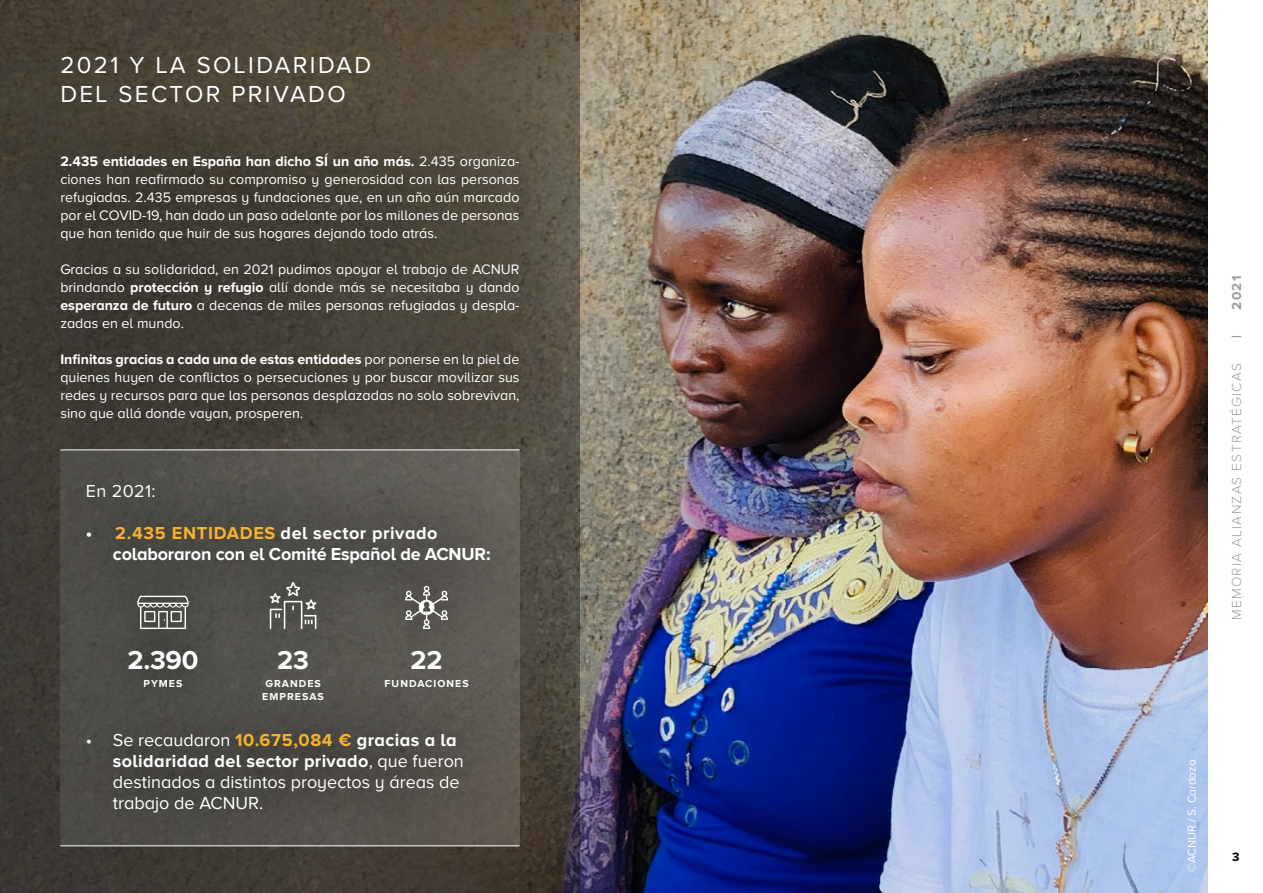
<style>
.page{position:relative;width:1263px;height:893px;background:#fff}
.page>*{position:absolute;margin:0;border:0;box-sizing:border-box;transform-origin:0 0}
.t1{font:700 26.85px "Proxima Nova A";letter-spacing:-.01em;color:#fff}
.t2{font:24px/28.8px "Proxima Nova A";letter-spacing:.1em;color:#fff}
.t3{font:18px/21px "Proxima Nova A";color:#fff}
.t4{font:700 18px/21px "Proxima Nova A";letter-spacing:-.01em;color:#fff}
.t5{font:14.25px/18px "Proxima Nova A";color:#fff;text-align:justify}
.t6{font:300 13.5px "Proxima Nova A";letter-spacing:.1em;color:#9d9d9c}
.t7{font:700 13.5px "Proxima Nova A";color:#9d9d9c}
.t8{font:700 12.6px "Proxima Nova";color:#000}
.t9{font:12px "Proxima Nova A";color:#fff;scale:.96 1}
.t10{font:700 10.5px/12.6px "Proxima Nova A";letter-spacing:.1em;color:#fff}
.s1{font-weight:700}
.s2{color:#f5b22f}
.s3{font-weight:700;color:#f5b22f}
</style>
<div class="page">
<img style="left:744px;top:0;width:464px;height:893px">
<img style="left:579px;top:0;width:165px;height:893px">
<svg style="left:0;top:0;width:579px;height:893px;background:#4c4539"></svg>
<svg style="left:9px;top:103px;width:561px;height:760px;background:#4a463e"></svg>
<hr style="left:60px;top:450px;width:459px;height:1px;background:#fff">
<hr style="left:60px;top:845px;width:459px;height:1px;background:#fff">
<div style="left:230px;top:546px;width:126px;height:120px;background:#52504b"></div>
<svg style="left:270px;top:582px;width:46px;height:47px"></svg>
<div style="left:366px;top:549px;width:122px;height:117px;background:#585650"></div>
<svg style="left:405px;top:586px;width:43px;height:43px"></svg>
<div style="left:95px;top:614px;width:138px;height:110px;background:#4d4c47"></div>
<div style="left:98px;top:554px;width:130px;height:117px;background:#4b4a46"></div>
<svg style="left:137px;top:596px;width:52px;height:33px"></svg>
<h2 class="t2" style="left:60px;top:50px;width:312px">2021 Y LA SOLIDARIDAD<br>DEL SECTOR PRIVADO</h2>
<p class="t5" style="left:60px;top:153px;width:461px"><span class="s1">2.435 entidades en España han dicho SÍ un año más.</span> 2.435 organiza&shy;ciones han reafirmado su compromiso y generosidad con las personas refugiadas. 2.435 empresas y fundaciones que, en un año aún marcado por el COVID-19, han dado un paso adelante por los millones de personas que han tenido que huir de sus hogares dejando todo atrás.</p>
<p class="t5" style="left:60px;top:261px;width:461px">Gracias a su solidaridad, en 2021 pudimos apoyar el trabajo de ACNUR brindando <span class="s1">protección y refugio</span> allí donde más se necesitaba y dando <span class="s1">esperanza de futuro</span> a decenas de miles personas refugiadas y despla&shy;zadas en el mundo.</p>
<p class="t5" style="left:60px;top:351px;width:461px"><span class="s1">Infinitas gracias a cada una de estas entidades</span> por ponerse en la piel de quienes huyen de conflictos o persecuciones y por buscar movilizar sus redes y recursos para que las personas desplazadas no solo sobrevivan, sino que allá donde vayan, prosperen.</p>
<p class="t3" style="left:86px;top:480px;width:71px">En 2021:</p>
<p class="t4" style="left:113px;top:522px;width:379px;text-indent:-27px">• <span class="s2">2.435 ENTIDADES</span> del sector privado colaboraron con el Comité Español de ACNUR:</p>
<h1 class="t1" style="left:128px;top:644px;width:72px">2.390</h1>
<p class="t10" style="left:144px;top:677px;width:40px">PYMES</p>
<h1 class="t1" style="left:277px;top:644px;width:33px">23</h1>
<p class="t10" style="left:262px;top:677px;width:63px">GRANDES<br>EMPRESAS</p>
<h1 class="t1" style="left:411px;top:644px;width:33px">22</h1>
<p class="t10" style="left:385px;top:677px;width:86px">FUNDACIONES</p>
<p class="t3" style="left:113px;top:729px;width:352px;text-indent:-27px">• Se recaudaron <span class="s3">10.675,084 €</span> <span class="s1">gracias a la solidaridad del sector privado</span>, que fueron destinados a distintos proyectos y áreas de trabajo de ACNUR.</p>
<p class="t7" style="left:1229px;top:310px;width:36px;rotate:-90deg">2021</p>
<p class="t7" style="left:1229px;top:338px;width:4px;rotate:-90deg">|</p>
<p class="t6" style="left:1229px;top:620px;width:258px;rotate:-90deg">MEMORIA ALIANZAS ESTRATÉGICAS</p>
<p class="t9" style="left:1185px;top:872px;width:119px;rotate:-90deg">©ACNUR / S. Cardozo</p>
<p class="t8" style="left:1232px;top:850px;width:9px">3</p>
</div>
